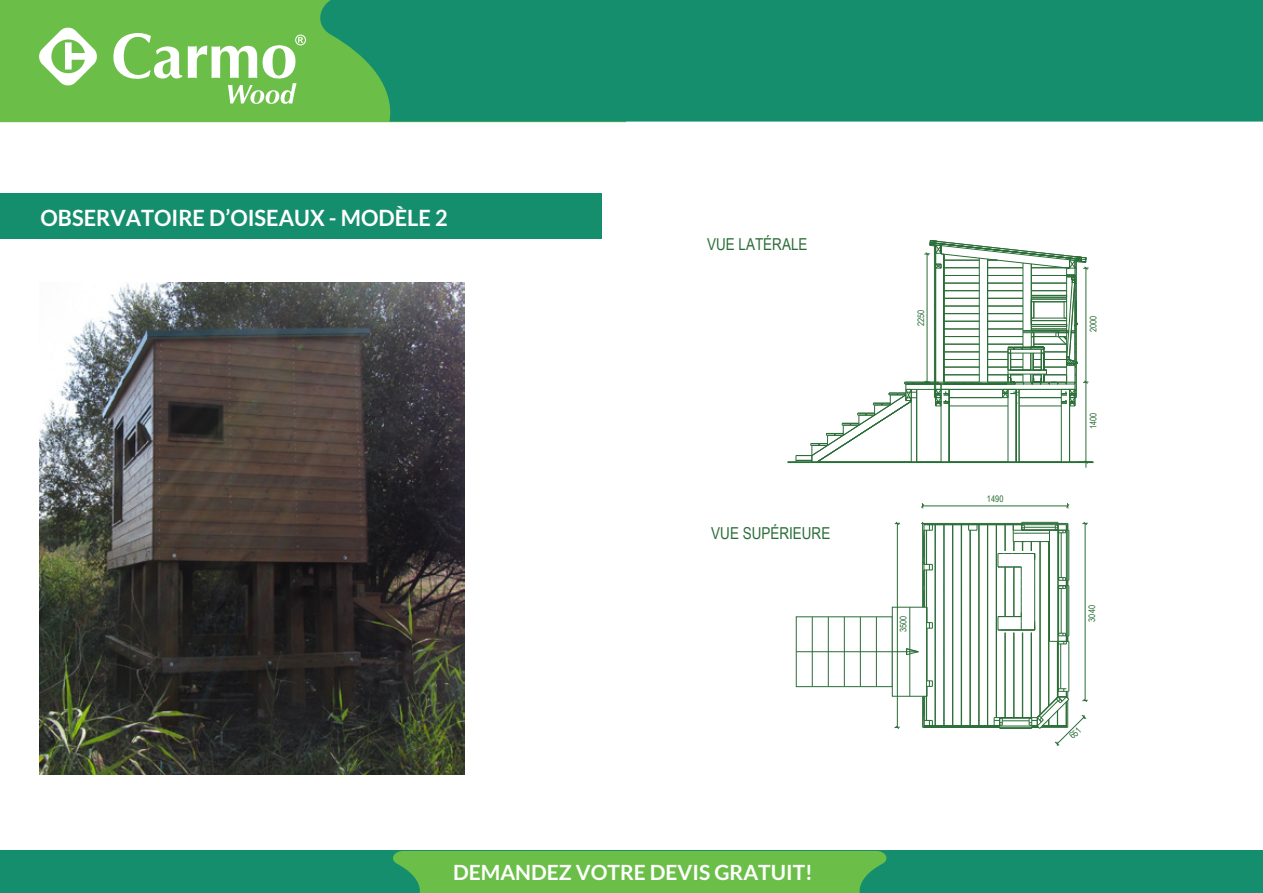
<style>
.page{position:relative;width:1263px;height:893px;background:#fff}
.page>*{position:absolute;margin:0;border:0;box-sizing:border-box;transform-origin:0 0}
.t1{font:700 22.5px "Lato";color:#fff}
.t2{font:700 21px "Lato";color:#fff}
.t3{font:16.5px "Arial Narrow";color:#2a6d37}
.t4{font:9px "Arial Narrow";color:#2a6d37}
</style>
<div class="page">
<div style="left:0;top:194px;width:602px;height:44px;background:#158e6e"></div>
<img style="left:39px;top:282px;width:425px;height:492px">
<hr style="left:788px;top:461px;width:305px;height:1px;background:#2a6d37">
<hr style="left:788px;top:462px;width:305px;height:1px;background:#2a6d37">
<hr style="left:1086px;top:382px;width:1px;height:85px;background:#2a6d37">
<svg style="left:796px;top:240px;width:297px;height:224px"></svg>
<hr style="left:923px;top:505px;width:145px;height:1px;background:#2a6d37">
<svg style="left:1066px;top:503px;width:4px;height:6px"></svg>
<svg style="left:921px;top:503px;width:4px;height:6px"></svg>
<div style="left:0;top:850px;width:1263px;height:42px;background:#158e6e"></div>
<div style="left:393px;top:851px;width:494px;height:41px;background:#6bbf48"></div>
<div style="left:0;top:0;width:626px;height:122px;background:#6bbf48"></div>
<div style="left:310px;top:0;width:953px;height:121px;background:#158e6e"></div>
<svg style="left:38px;top:27px;width:59px;height:60px"></svg>
<svg style="left:113px;top:32px;width:69px;height:47px"></svg>
<svg style="left:188px;top:35px;width:118px;height:69px"></svg>
<svg style="left:796px;top:521px;width:292px;height:225px"></svg>
<p class="t1" style="left:40px;top:204px;width:409px">OBSERVATOIRE D’OISEAUX - MODÈLE 2</p>
<p class="t3" style="left:707px;top:232px;width:102px">VUE LATÉRALE</p>
<p class="t3" style="left:711px;top:521px;width:121px">VUE SUPÉRIEURE</p>
<p class="t4" style="left:915px;top:326px;width:18px;rotate:-90deg">2250</p>
<p class="t4" style="left:1087px;top:332px;width:18px;rotate:-90deg">2000</p>
<p class="t4" style="left:987px;top:492px;width:18px">1490</p>
<p class="t4" style="left:1087px;top:429px;width:18px;rotate:-90deg">1400</p>
<p class="t4" style="left:897px;top:632px;width:18px;rotate:-90deg">3500</p>
<p class="t4" style="left:1085px;top:621px;width:18px;rotate:-90deg">3040</p>
<p class="t2" style="left:453px;top:860px;width:361px">DEMANDEZ VOTRE DEVIS GRATUIT!</p>
</div>
